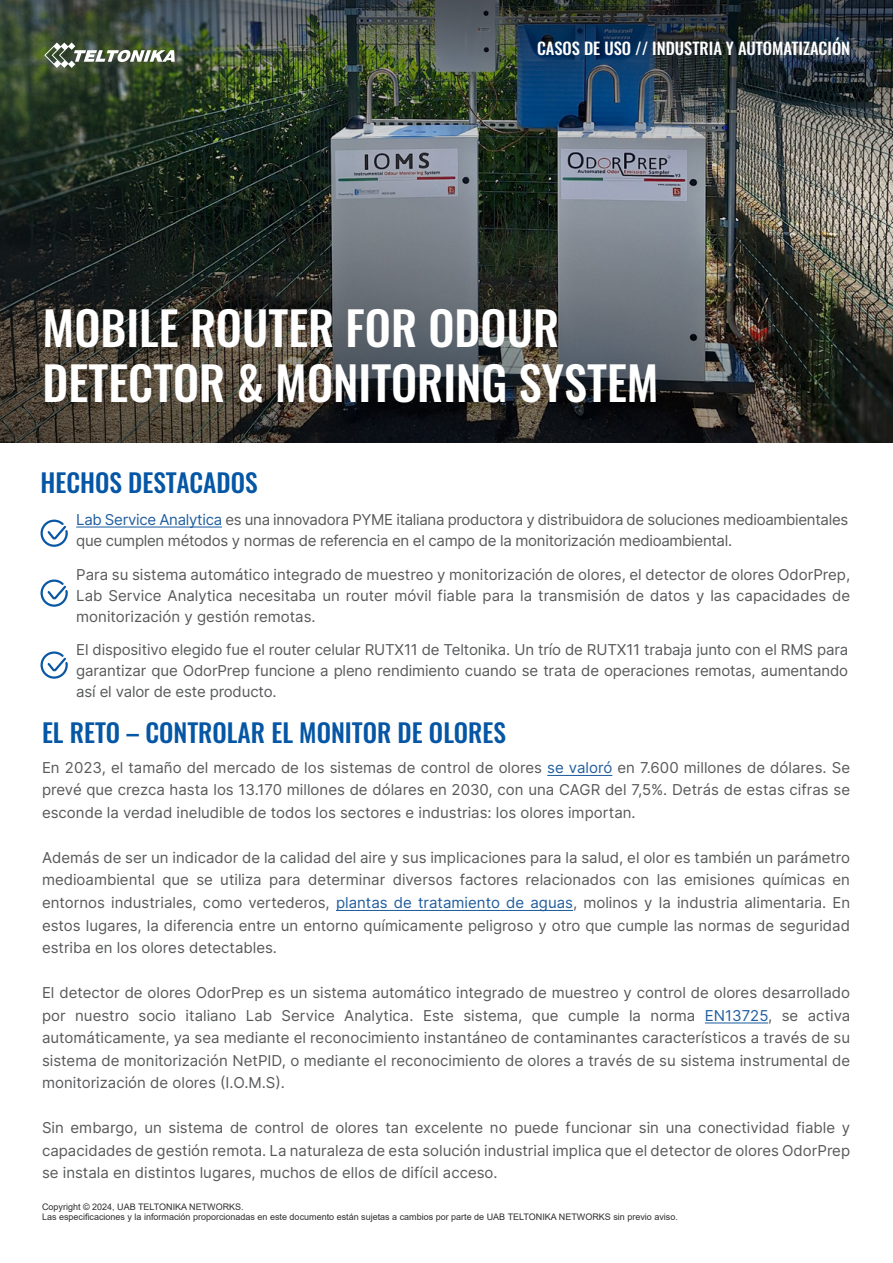
<style>
.page{position:relative;width:893px;height:1263px;background:#fff}
.page>*{position:absolute;margin:0;border:0;box-sizing:border-box;transform-origin:0 0}
.t1{font:500 46.5px/55.5px "Oswald";color:#fff}
.t2{font:500 25.5px "Oswald";color:#0556a5}
.t3{font:500 16.5px "Oswald";color:#fff}
.t4{font:15px/22.5px "Inter";letter-spacing:-.005em;color:#58595b;text-align:justify}
.t5{font:9px/10.1px "Arial";color:#2e2e2f}
.s1{color:#215e9e}
</style>
<div class="page">
<img style="left:0;top:0;width:893px;height:442px">
<hr style="left:76px;top:526px;width:146px;height:1px;background:#215e9e">
<svg style="left:44px;top:43px;width:131px;height:25px"></svg>
<svg style="left:40px;top:519px;width:28px;height:28px"></svg>
<svg style="left:40px;top:579px;width:28px;height:28px"></svg>
<svg style="left:40px;top:651px;width:28px;height:28px"></svg>
<hr style="left:547px;top:775px;width:65px;height:1px;background:#215e9e">
<hr style="left:336px;top:910px;width:237px;height:1px;background:#215e9e">
<hr style="left:705px;top:1022px;width:63px;height:1px;background:#215e9e">
<p class="t3" style="left:537px;top:40px;width:315px">CASOS DE USO // INDUSTRIA Y AUTOMATIZACIÓN</p>
<h1 class="t1" style="left:43px;top:303px;width:618px">MOBILE ROUTER FOR ODOUR<br>DETECTOR &amp; MONITORING SYSTEM</h1>
<h2 class="t2" style="left:41px;top:469px;width:219px">HECHOS DESTACADOS</h2>
<p class="t4" style="left:76px;top:508px;width:773px;line-height:21px"><span class="s1">Lab Service Analytica</span> es una innovadora PYME italiana productora y distribuidora de soluciones medioambientales que cumplen métodos y normas de referencia en el campo de la monitorización medioambiental.</p>
<p class="t4" style="left:76px;top:563px;width:775px;line-height:21px">Para su sistema automático integrado de muestreo y monitorización de olores, el detector de olores OdorPrep, Lab Service Analytica necesitaba un router móvil fiable para la transmisión de datos y las capacidades de monitorización y gestión remotas.</p>
<p class="t4" style="left:76px;top:638px;width:773px;line-height:21px">El dispositivo elegido fue el router celular RUTX11 de Teltonika. Un trío de RUTX11 trabaja junto con el RMS para garantizar que OdorPrep funcione a pleno rendimiento cuando se trata de operaciones remotas, aumentando así el valor de este producto.</p>
<h2 class="t2" style="left:42px;top:719px;width:465px">EL RETO – CONTROLAR EL MONITOR DE OLORES</h2>
<p class="t4" style="left:42px;top:756px;width:810px">En 2023, el tamaño del mercado de los sistemas de control de olores <span class="s1">se valoró</span> en 7.600 millones de dólares. Se prevé que crezca hasta los 13.170 millones de dólares en 2030, con una CAGR del 7,5%. Detrás de estas cifras se esconde la verdad ineludible de todos los sectores e industrias: los olores importan.</p>
<p class="t4" style="left:42px;top:846px;width:810px">Además de ser un indicador de la calidad del aire y sus implicaciones para la salud, el olor es también un parámetro medioambiental que se utiliza para determinar diversos factores relacionados con las emisiones químicas en entornos industriales, como vertederos, <span class="s1">plantas de tratamiento de aguas</span>, molinos y la industria alimentaria. En estos lugares, la diferencia entre un entorno químicamente peligroso y otro que cumple las normas de seguridad estriba en los olores detectables.</p>
<p class="t4" style="left:42px;top:981px;width:810px">El detector de olores OdorPrep es un sistema automático integrado de muestreo y control de olores desarrollado por nuestro socio italiano Lab Service Analytica. Este sistema, que cumple la norma <span class="s1">EN13725</span>, se activa automáticamente, ya sea mediante el reconocimiento instantáneo de contaminantes característicos a través de su sistema de monitorización NetPID, o mediante el reconocimiento de olores a través de su sistema instrumental de monitorización de olores (I.O.M.S).</p>
<p class="t4" style="left:42px;top:1116px;width:810px">Sin embargo, un sistema de control de olores tan excelente no puede funcionar sin una conectividad fiable y capacidades de gestión remota. La naturaleza de esta solución industrial implica que el detector de olores OdorPrep se instala en distintos lugares, muchos de ellos de difícil acceso.</p>
<p class="t5" style="left:42px;top:1201px;width:637px">Copyright © 2024, UAB TELTONIKA NETWORKS.<br>Las especificaciones y la información proporcionadas en este documento están sujetas a cambios por parte de UAB TELTONIKA NETWORKS sin previo aviso.</p>
</div>
